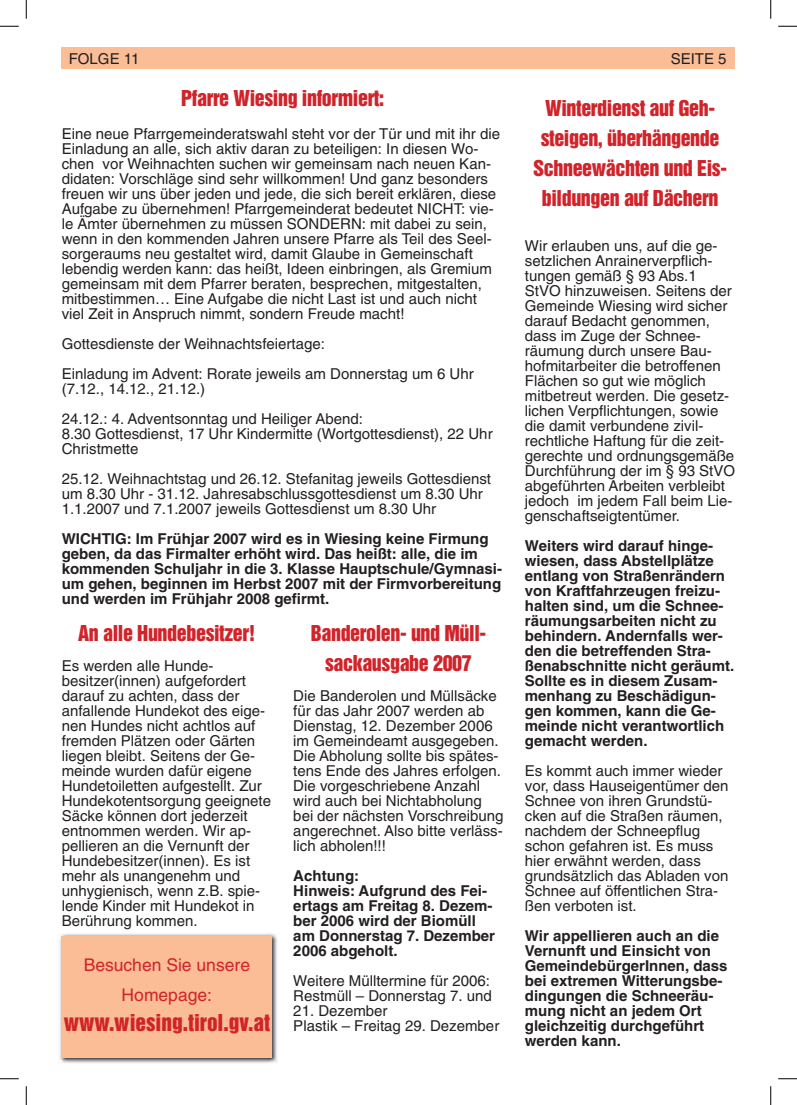
<style>
.page{position:relative;width:797px;height:1105px;background:#fff}
.page>*{position:absolute;margin:0;border:0;box-sizing:border-box;transform-origin:0 0}
.t1{font:21.25px "Helvetica Inserat";color:#d1232a}
.t2{font:20px/30px "Helvetica Inserat";letter-spacing:-.02em;color:#d1232a;text-align:center}
.t3{font:17.5px/30px "Helvetica";color:#d1232a;text-align:center}
.t4{font:15px/15px "Helvetica";color:#231f20}
.t5{font:700 15px/15px "Helvetica";color:#231f20}
</style>
<div class="page">
<img style="left:59px;top:933px;width:219px;height:130px">
<div style="left:62px;top:936px;width:210px;height:121px;background:#fabd96"></div>
<div style="left:62px;top:48px;width:673px;height:21px;background:#fabd96"></div>
<svg style="left:0;top:25px;width:19px;height:2px"></svg>
<svg style="left:778px;top:25px;width:19px;height:2px"></svg>
<svg style="left:0;top:1078px;width:19px;height:1px"></svg>
<svg style="left:778px;top:1078px;width:19px;height:1px"></svg>
<svg style="left:25px;top:0;width:2px;height:19px"></svg>
<svg style="left:25px;top:1086px;width:2px;height:19px"></svg>
<svg style="left:770px;top:0;width:1px;height:19px"></svg>
<svg style="left:770px;top:1086px;width:1px;height:19px"></svg>
<p class="t4" style="left:69px;top:51px;width:72px">FOLGE 11</p>
<p class="t4" style="left:670px;top:51px;width:57px">SEITE 5</p>
<h2 class="t2" style="left:181px;top:83px;width:204px">Pfarre Wiesing informiert:</h2>
<p class="t4" style="left:62px;top:126px;width:440px">Eine neue Pfarrgemeinderatswahl steht vor der Tür und mit ihr die Einladung an alle, sich aktiv daran zu beteiligen: In diesen Wo&shy;chen vor Weihnachten suchen wir gemeinsam nach neuen Kan&shy;didaten: Vorschläge sind sehr willkommen! Und ganz besonders freuen wir uns über jeden und jede, die sich bereit erklären, diese Aufgabe zu übernehmen! Pfarrgemeinderat bedeutet NICHT: vie&shy;le Ämter übernehmen zu müssen SONDERN: mit dabei zu sein, wenn in den kommenden Jahren unsere Pfarre als Teil des Seel&shy;sorgeraums neu gestaltet wird, damit Glaube in Gemeinschaft lebendig werden kann: das heißt, Ideen einbringen, als Gremium gemeinsam mit dem Pfarrer beraten, besprechen, mitgestalten, mitbestimmen… Eine Aufgabe die nicht Last ist und auch nicht viel Zeit in Anspruch nimmt, sondern Freude macht!</p>
<p class="t4" style="left:62px;top:329px;width:413px;line-height:30px">Gottesdienste der Weihnachtsfeiertage:<br>Einladung im Advent: Rorate jeweils am Donnerstag um 6 Uhr</p>
<p class="t4" style="left:62px;top:374px;width:303px;line-height:30px">(7.12., 14.12., 21.12.)<br>24.12.: 4. Adventsonntag und Heiliger Abend:</p>
<p class="t4" style="left:62px;top:426px;width:432px">8.30 Gottesdienst, 17 Uhr Kindermitte (Wortgottesdienst), 22 Uhr<br>Christmette</p>
<p class="t4" style="left:62px;top:471px;width:431px">25.12. Weihnachtstag und 26.12. Stefanitag jeweils Gottesdienst um 8.30 Uhr - 31.12. Jahresabschlussgottesdienst um 8.30 Uhr<br>1.1.2007 und 7.1.2007 jeweils Gottesdienst um 8.30 Uhr</p>
<p class="t5" style="left:62px;top:531px;width:442px">WICHTIG: Im Frühjar 2007 wird es in Wiesing keine Firmung geben, da das Firmalter erhöht wird. Das heißt: alle, die im kommenden Schuljahr in die 3. Klasse Hauptschule/Gymnasi&shy;um gehen, beginnen im Herbst 2007 mit der Firmvorbereitung und werden im Frühjahr 2008 gefirmt.</p>
<h2 class="t2" style="left:533px;top:93px;width:195px">Winterdienst auf Geh&shy;steigen, überhängende<br>Schneewächten und Eis&shy;bildungen auf Dächern</h2>
<p class="t4" style="left:525px;top:238px;width:212px">Wir erlauben uns, auf die ge&shy;setzlichen Anrainerverpflich&shy;tungen gemäß § 93 Abs.1<br>StVO hinzuweisen. Seitens der<br>Gemeinde Wiesing wird sicher darauf Bedacht genommen, dass im Zuge der Schnee&shy;räumung durch unsere Bau&shy;hofmitarbeiter die betroffenen<br>Flächen so gut wie möglich mitbetreut werden. Die gesetz&shy;lichen Verpflichtungen, sowie die damit verbundene zivil&shy;rechtliche Haftung für die zeit&shy;gerechte und ordnungsgemäße<br>Durchführung der im § 93 StVO abgeführten Arbeiten verbleibt jedoch im jedem Fall beim Lie&shy;genschaftseigtentümer.</p>
<p class="t5" style="left:525px;top:538px;width:211px">Weiters wird darauf hinge&shy;wiesen, dass Abstellplätze entlang von Straßenrändern von Kraftfahrzeugen freizu&shy;halten sind, um die Schnee&shy;räumungsarbeiten nicht zu behindern. Andernfalls wer&shy;den die betreffenden Stra&shy;ßenabschnitte nicht geräumt.<br>Sollte es in diesem Zusam&shy;menhang zu Beschädigun&shy;gen kommen, kann die Ge&shy;meinde nicht verantwortlich gemacht werden.</p>
<p class="t4" style="left:525px;top:763px;width:205px">Es kommt auch immer wieder vor, dass Hauseigentümer den<br>Schnee von ihren Grundstü&shy;cken auf die Straßen räumen, nachdem der Schneepflug schon gefahren ist. Es muss hier erwähnt werden, dass grundsätzlich das Abladen von<br>Schnee auf öffentlichen Stra&shy;ßen verboten ist.</p>
<p class="t5" style="left:525px;top:928px;width:204px">Wir appellieren auch an die<br>Vernunft und Einsicht von<br>GemeindebürgerInnen, dass bei extremen Witterungsbe&shy;dingungen die Schneeräu&shy;mung nicht an jedem Ort gleichzeitig durchgeführt werden kann.</p>
<h2 class="t2" style="left:311px;top:618px;width:177px">Banderolen- und Müll&shy;sackausgabe 2007</h2>
<p class="t4" style="left:293px;top:688px;width:212px">Die Banderolen und Müllsäcke für das Jahr 2007 werden ab<br>Dienstag, 12. Dezember 2006 im Gemeindeamt ausgegeben.<br>Die Abholung sollte bis spätes&shy;tens Ende des Jahres erfolgen.<br>Die vorgeschriebene Anzahl wird auch bei Nichtabholung bei der nächsten Vorschreibung angerechnet. Also bitte verläss&shy;lich abholen!!!</p>
<p class="t5" style="left:293px;top:868px;width:203px">Achtung:<br>Hinweis: Aufgrund des Fei&shy;ertags am Freitag 8. Dezem&shy;ber 2006 wird der Biomüll am Donnerstag 7. Dezember<br>2006 abgeholt.</p>
<p class="t4" style="left:293px;top:973px;width:200px">Weitere Mülltermine für 2006:<br>Restmüll – Donnerstag 7. und</p>
<p class="t4" style="left:293px;top:1003px;width:207px">21. Dezember<br>Plastik – Freitag 29. Dezember</p>
<h2 class="t2" style="left:78px;top:618px;width:179px">An alle Hundebesitzer!</h2>
<p class="t4" style="left:62px;top:658px;width:211px">Es werden alle Hunde&shy;besitzer(innen) aufgefordert darauf zu achten, dass der anfallende Hundekot des eige&shy;nen Hundes nicht achtlos auf fremden Plätzen oder Gärten liegen bleibt. Seitens der Ge&shy;meinde wurden dafür eigene<br>Hundetoiletten aufgestellt. Zur<br>Hundekotentsorgung geeignete<br>Säcke können dort jederzeit entnommen werden. Wir ap&shy;pellieren an die Vernunft der<br>Hundebesitzer(innen). Es ist mehr als unangenehm und unhygienisch, wenn z.B. spie&shy;lende Kinder mit Hundekot in<br>Berührung kommen.</p>
<p class="t3" style="left:84px;top:950px;width:168px">Besuchen Sie unsere<br>Homepage:</p>
<h1 class="t1" style="left:64px;top:1010px;width:208px">www.wiesing.tirol.gv.at</h1>
</div>
